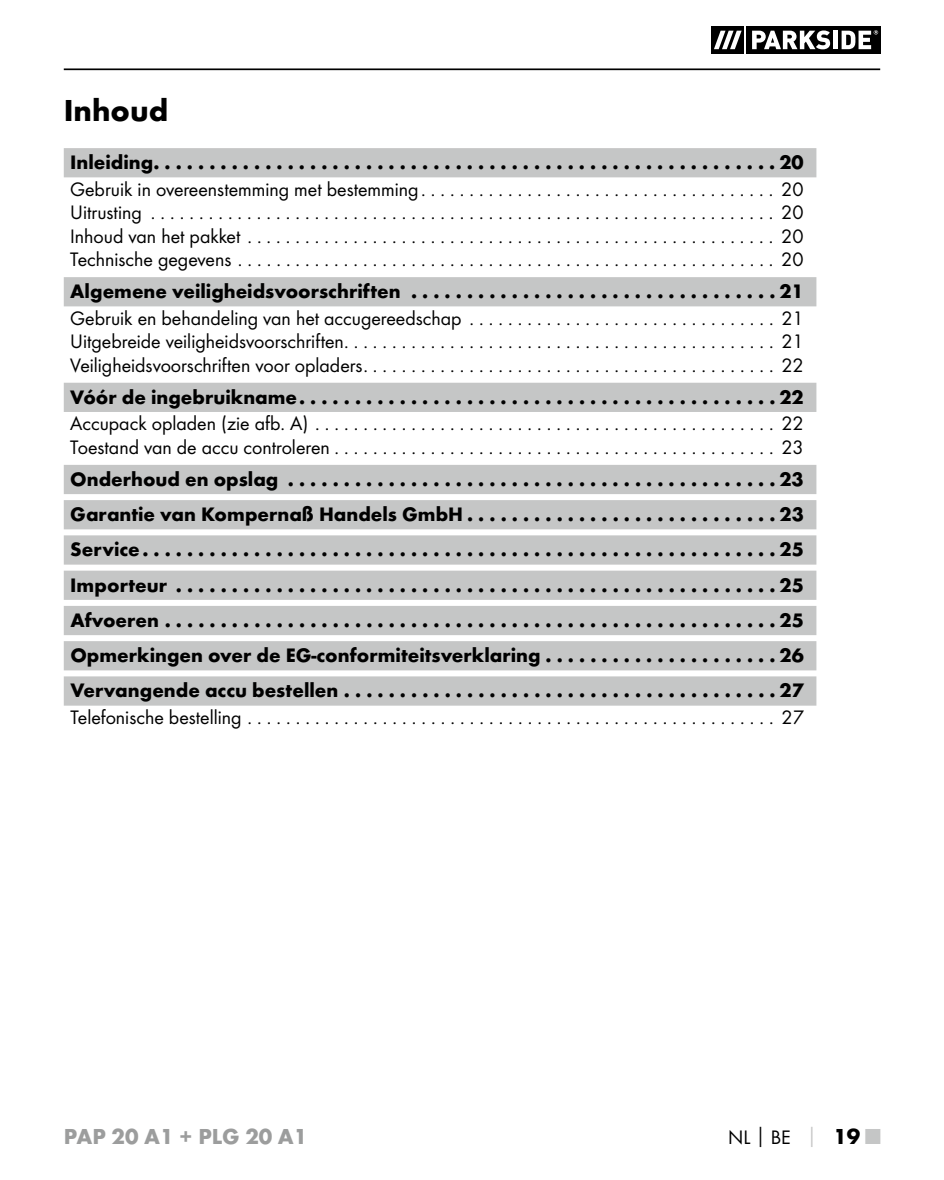
<style>
.page{position:relative;width:944px;height:1180px;background:#fff}
.page>*{position:absolute;margin:0;border:0;box-sizing:border-box;transform-origin:0 0}
.t1{font:700 31.5px "Futura";color:#000}
.t2{font:700 22.5px "Futura";color:#9c9d9d}
.t3{font:20.25px/23.4px "Futura Boo";color:#000;text-align:justify}
.t4{font:700 20.25px/35.3px "Futura";color:#000;text-align:justify}
.s1{font-family:"Futura";font-weight:700}
.s2{font-family:"Futura";font-weight:700;color:#c5c6c6}
.s3{font-family:"Futura";font-weight:700;font-size:22.5px}
.s4{font-family:"Futura";font-weight:700;font-size:22.5px;color:#c5c6c6}
</style>
<div class="page">
<hr style="left:64px;top:68px;width:816px;height:2px;background:#000">
<div style="left:712px;top:26px;width:32px;height:28px;background:#000"></div>
<div style="left:746px;top:26px;width:134px;height:28px;background:#000"></div>
<svg style="left:714px;top:31px;width:28px;height:18px"></svg>
<svg style="left:752px;top:31px;width:78px;height:18px"></svg>
<div style="left:833px;top:31px;width:5px;height:18px;background:#fff"></div>
<svg style="left:842px;top:30px;width:36px;height:19px"></svg>
<div style="left:64px;top:148px;width:752px;height:29px;background:#c5c6c6"></div>
<div style="left:64px;top:277px;width:752px;height:29px;background:#c5c6c6"></div>
<div style="left:64px;top:383px;width:752px;height:29px;background:#c5c6c6"></div>
<div style="left:64px;top:465px;width:752px;height:29px;background:#c5c6c6"></div>
<div style="left:64px;top:500px;width:752px;height:29px;background:#c5c6c6"></div>
<div style="left:64px;top:535px;width:752px;height:30px;background:#c5c6c6"></div>
<div style="left:64px;top:571px;width:752px;height:29px;background:#c5c6c6"></div>
<div style="left:64px;top:606px;width:752px;height:29px;background:#c5c6c6"></div>
<div style="left:64px;top:641px;width:752px;height:29px;background:#c5c6c6"></div>
<div style="left:64px;top:676px;width:752px;height:30px;background:#c5c6c6"></div>
<h1 class="t1" style="left:64px;top:91px;width:106px">Inhoud</h1>
<p class="t4" style="left:70px;top:144px;width:735px">Inleiding . . . . . . . . . . . . . . . . . . . . . . . . . . . . . . . . . . . . . . . . . . . . . . . . . . . . . . . 20</p>
<p class="t3" style="left:70px;top:177px;width:735px">Gebruik in overeenstemming met bestemming . . . . . . . . . . . . . . . . . . . . . . . . . . . . . . . . . . . . . 20<br>Uitrusting . . . . . . . . . . . . . . . . . . . . . . . . . . . . . . . . . . . . . . . . . . . . . . . . . . . . . . . . . . . . . . . . . 20<br>Inhoud van het pakket . . . . . . . . . . . . . . . . . . . . . . . . . . . . . . . . . . . . . . . . . . . . . . . . . . . . . . . 20<br>Technische gegevens . . . . . . . . . . . . . . . . . . . . . . . . . . . . . . . . . . . . . . . . . . . . . . . . . . . . . . . . 20</p>
<p class="t4" style="left:70px;top:273px;width:735px">Algemene veiligheidsvoorschriften . . . . . . . . . . . . . . . . . . . . . . . . . . . . . . . . 21</p>
<p class="t3" style="left:70px;top:306px;width:735px">Gebruik en behandeling van het accugereedschap . . . . . . . . . . . . . . . . . . . . . . . . . . . . . . . . 21<br>Uitgebreide veiligheidsvoorschriften . . . . . . . . . . . . . . . . . . . . . . . . . . . . . . . . . . . . . . . . . . . . . 21<br>Veiligheidsvoorschriften voor opladers . . . . . . . . . . . . . . . . . . . . . . . . . . . . . . . . . . . . . . . . . . . 22</p>
<p class="t4" style="left:70px;top:379px;width:735px">Vóór de ingebruikname . . . . . . . . . . . . . . . . . . . . . . . . . . . . . . . . . . . . . . . . . . 22</p>
<p class="t3" style="left:70px;top:412px;width:735px">Accupack opladen (zie afb. A) . . . . . . . . . . . . . . . . . . . . . . . . . . . . . . . . . . . . . . . . . . . . . . . . 22<br>Toestand van de accu controleren . . . . . . . . . . . . . . . . . . . . . . . . . . . . . . . . . . . . . . . . . . . . . . 23</p>
<p class="t4" style="left:70px;top:461px;width:735px">Onderhoud en opslag . . . . . . . . . . . . . . . . . . . . . . . . . . . . . . . . . . . . . . . . . . . 23<br>Garantie van Kompernaß -Handels -GmbH . . . . . . . . . . . . . . . . . . . . . . . . . . . 23<br>Service . . . . . . . . . . . . . . . . . . . . . . . . . . . . . . . . . . . . . . . . . . . . . . . . . . . . . . . . 25<br>Importeur . . . . . . . . . . . . . . . . . . . . . . . . . . . . . . . . . . . . . . . . . . . . . . . . . . . . . 25<br>Afvoeren . . . . . . . . . . . . . . . . . . . . . . . . . . . . . . . . . . . . . . . . . . . . . . . . . . . . . . 25<br>Opmerkingen over de EG-conformiteitsverklaring . . . . . . . . . . . . . . . . . . . . 26<br>Vervangende accu bestellen . . . . . . . . . . . . . . . . . . . . . . . . . . . . . . . . . . . . . . 27</p>
<p class="t3" style="left:70px;top:705px;width:735px">Telefonische bestelling . . . . . . . . . . . . . . . . . . . . . . . . . . . . . . . . . . . . . . . . . . . . . . . . . . . . . . . 27</p>
<p class="t2" style="left:64px;top:1123px;width:245px">PAP 20 A1 + PLG 20 A1</p>
<p class="t3" style="left:728px;top:1126px;width:154px">NL<span class="s1">│</span>BE <span class="s2">│</span> <span class="s3">19</span> <span class="s4">■</span></p>
</div>
